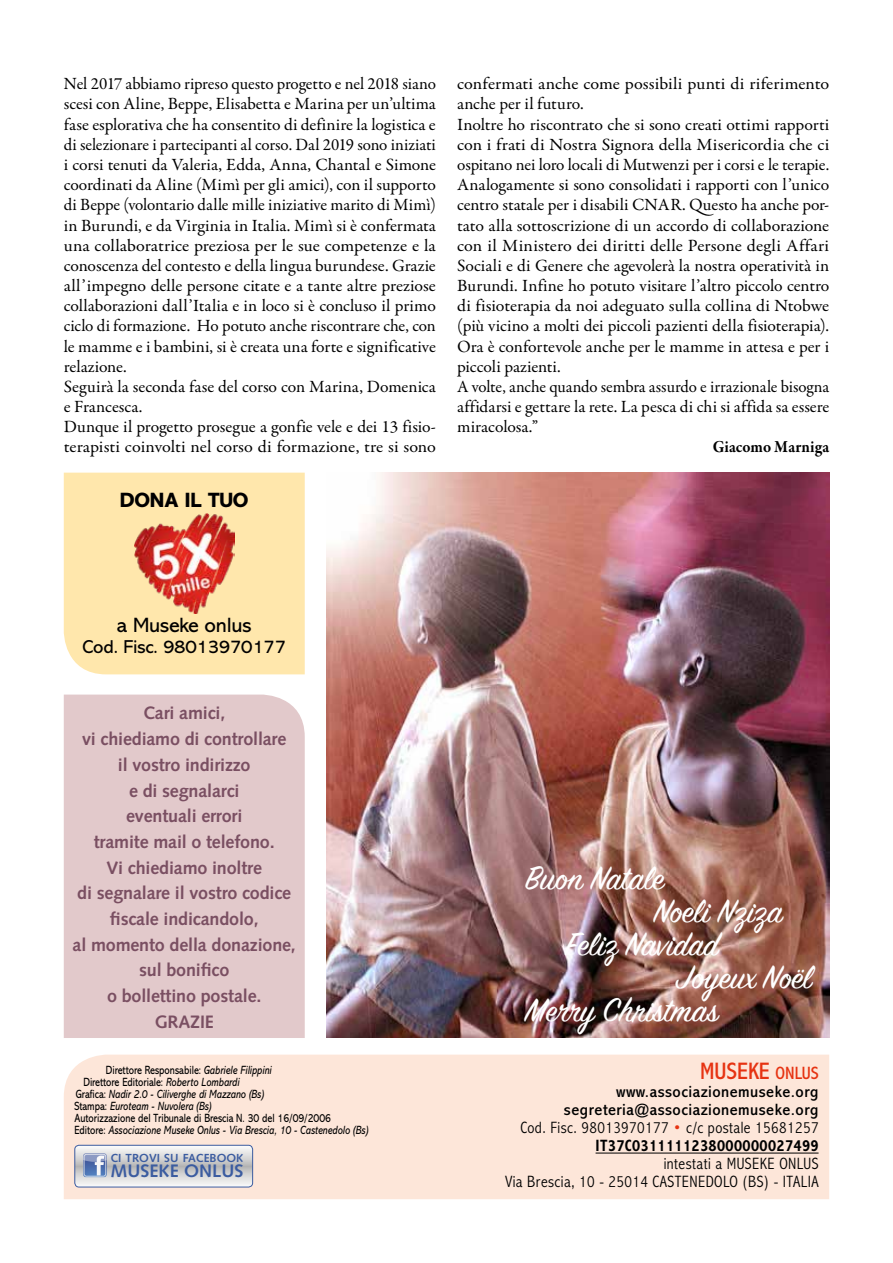
<style>
.page{position:relative;width:893px;height:1263px;background:#fff}
.page>*{position:absolute;margin:0;border:0;box-sizing:border-box;transform-origin:0 0}
.t1{font:36.6px "Sign Painter House Script";color:#fff}
.t2{font:condensed 24px "Abadi MT Std";color:#e63312}
.t3{font:20.85px "Abadi MT Std";letter-spacing:-.01em;color:#000}
.t4{font:800 20.85px "Abadi MT Std";letter-spacing:-.01em;color:#000}
.t5{font:18.75px "Abadi MT Std";letter-spacing:-.01em;color:#000}
.t6{font:700 18.15px "Syntax LT Std";color:#3b5ca0}
.t7{font:700 18px/25.7px "Syntax LT Std";letter-spacing:-.01em;color:#7a4f62;text-align:center}
.t8{font:17.25px/20.1px "Garamond Premr Pro";color:#000}
.t9{font:17.25px/20.1px "Garamond Premr Pro";color:#000;scale:1.05 1}
.t10{font:700 17.25px "Garamond Premr Pro";letter-spacing:.005em;color:#000;scale:.92 1}
.t11{font:condensed 16.5px/18px "Abadi MT Std";letter-spacing:.025em;color:#000;text-align:right;scale:1.1 1}
.t12{font:300 condensed 16.5px/18px "Abadi MT Std";letter-spacing:.025em;color:#000;text-align:right}
.t13{font:italic 12px "Abadi MT Std";color:#000;scale:.8 1}
.t14{font:12px "Abadi MT Std";color:#000;scale:.8 1}
.t15{font:700 11.7px "Syntax LT Std";color:#3b5ca0}
.s1{font-style:italic}
.s2{font-style:normal}
.s3{font-size:18px}
.s4{font-weight:300}
.s5{font-weight:300;color:#e63312}
.s6{font-weight:700}
</style>
<div class="page">
<div style="left:64px;top:1054px;width:765px;height:145px;background:#fde6d9"></div>
<hr style="left:596px;top:1153px;width:223px;height:1px;background:#000">
<svg style="left:75px;top:1145px;width:178px;height:42px;background:#d8d9d8"></svg>
<div style="left:74px;top:1145px;width:179px;height:42px;border:1px solid #3b5ca0;border-radius:4px"></div>
<svg style="left:83px;top:1153px;width:24px;height:24px"></svg>
<div style="left:84px;top:1154px;width:22px;height:22px;border:1px solid #f6f6f7;border-radius:2px"></div>
<div style="left:64px;top:694px;width:241px;height:344px;background:#e2c9cb"></div>
<div style="left:64px;top:473px;width:241px;height:201px;background:#ffe7ac"></div>
<img style="left:326px;top:473px;width:503px;height:564px">
<img style="left:134px;top:513px;width:100px;height:100px">
<p class="t8" style="left:64px;top:74px;width:374px">Nel 2017 abbiamo ripreso questo progetto e nel 2018 siano scesi con Aline, Beppe, Elisabetta e Marina per un’ultima fase esplorativa che ha consentito di definire la logistica e di selezionare i partecipanti al corso. Dal 2019 sono iniziati i corsi tenuti da Valeria, Edda, Anna, Chantal e Simone coordinati da Aline (Mimì per gli amici), con il supporto di Beppe (volontario dalle mille iniziative marito di Mimì) in Burundi, e da Virginia in Italia. Mimì si è confermata una collaboratrice preziosa per le sue competenze e la conoscenza del contesto e della lingua burundese. Grazie all’impegno delle persone citate e a tante altre preziose collaborazioni dall’Italia e in loco si è concluso il primo ciclo di formazione. Ho potuto anche riscontrare che, con le mamme e i bambini, si è creata una forte e significative relazione.<br>Seguirà la seconda fase del corso con Marina, Domenica e Francesca.<br>Dunque il progetto prosegue a gonfie vele e dei 13 fisio&shy;terapisti coinvolti nel corso di formazione, tre si sono</p>
<p class="t9" style="left:457px;top:74px;width:356px">confermati anche come possibili punti di riferimento anche per il futuro.<br>Inoltre ho riscontrato che si sono creati ottimi rapporti con i frati di Nostra Signora della Misericordia che ci ospitano nei loro locali di Mutwenzi per i corsi e le terapie.<br>Analogamente si sono consolidati i rapporti con l’unico centro statale per i disabili CNAR. Questo ha anche por&shy;tato alla sottoscrizione di un accordo di collaborazione con il Ministero dei diritti delle Persone degli Affari Sociali e di Genere che agevolerà la nostra operatività in Burundi. Infine ho potuto visitare l’altro piccolo centro di fisioterapia da noi adeguato sulla collina di Ntobwe (più vicino a molti dei piccoli pazienti della fisioterapia).<br>Ora è confortevole anche per le mamme in attesa e per i piccoli pazienti.<br>A volte, anche quando sembra assurdo e irrazionale bisogna affidarsi e gettare la rete. La pesca di chi si affida sa essere miracolosa.”</p>
<p class="t10" style="left:713px;top:436px;width:128px">Giacomo Marniga</p>
<p class="t4" style="left:120px;top:488px;width:130px">DONA IL TUO</p>
<p class="t3" style="left:117px;top:613px;width:136px">a Museke onlus</p>
<p class="t5" style="left:82px;top:636px;width:205px">Cod. Fisc. 98013970177</p>
<p class="t7" style="left:73px;top:700px;width:225px">Cari amici,<br>vi chiediamo di controllare<br>il vostro indirizzo<br>e di segnalarci<br>eventuali errori<br>tramite mail o telefono.<br>Vi chiediamo inoltre<br>di segnalare il vostro codice fiscale indicandolo,<br>al momento della donazione, sul bonifico<br>o bollettino postale.<br>GRAZIE</p>
<p class="t14" style="left:106px;top:1063px;width:209px">Direttore Responsabile: <span class="s1">Gabriele Filippini</span></p>
<p class="t14" style="left:83px;top:1075px;width:197px">Direttore Editoriale: <span class="s1">Roberto Lombardi</span></p>
<p class="t13" style="left:76px;top:1088px;width:237px"><span class="s2">Grafica:</span> Nadir 2.0 - Ciliverghe di Mazzano (Bs)</p>
<p class="t13" style="left:74px;top:1100px;width:173px"><span class="s2">Stampa:</span> Euroteam - Nuvolera (Bs)</p>
<p class="t14" style="left:74px;top:1111px;width:322px">Autorizzazione del Tribunale di Brescia N. 30 del 16/09/2006</p>
<p class="t13" style="left:74px;top:1124px;width:369px"><span class="s2">Editore:</span> Associazione Museke Onlus - Via Brescia, 10 - Castenedolo (Bs)</p>
<p class="t15" style="left:110px;top:1151px;width:135px">CI TROVI SU FACEBOOK</p>
<p class="t6" style="left:110px;top:1160px;width:135px">MUSEKE ONLUS</p>
<h1 class="t1" style="left:525px;top:855px;width:141px">Buon Natale</h1>
<h1 class="t1" style="left:654px;top:888px;width:130px">Noeli Nziza</h1>
<h1 class="t1" style="left:565px;top:921px;width:154px">Feliz Navidad</h1>
<h1 class="t1" style="left:676px;top:954px;width:137px">Joyeux Noël</h1>
<h1 class="t1" style="left:525px;top:987px;width:195px">Merry Christmas</h1>
<h2 class="t2" style="left:700px;top:1058px;width:120px">MUSEKE <span class="s3">ONLUS</span></h2>
<p class="t11" style="left:520px;top:1083px;width:273px">www.associazionemuseke.org segreteria@associazionemuseke.org<br><span class="s4">Cod. Fisc. 98013970177</span> <span class="s5">•</span> <span class="s4">c/c postale 15681257<br></span><span class="s6">IT37C0311111238000000027499</span></p>
<p class="t12" style="left:505px;top:1155px;width:315px">intestati a MUSEKE ONLUS<br>Via Brescia, 10 - 25014 CASTENEDOLO (BS) - ITALIA</p>
</div>
